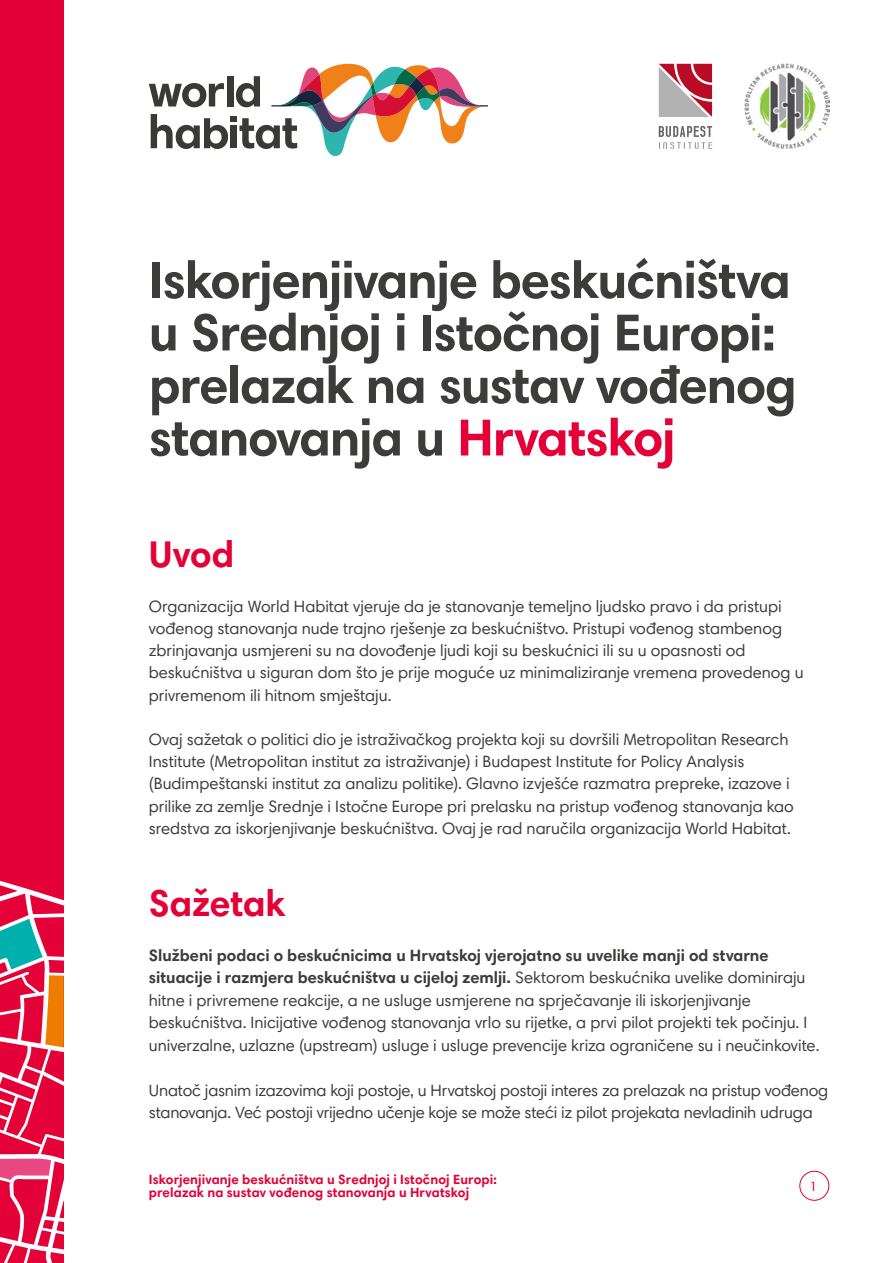
<style>
.page{position:relative;width:893px;height:1263px;background:#fff}
.page>*{position:absolute;margin:0;border:0;box-sizing:border-box;transform-origin:0 0}
.Heading{font:700 52.5px/52.5px "Harmonia Sans Pro Cyr";letter-spacing:-.02em;color:#3c3c3b}
.Sub-heading_1{font:700 37.5px "Harmonia Sans Pro Cyr";letter-spacing:-.005em;color:#e40138}
.Body_text{font:16.5px/22.2px "Harmonia Sans Pro Cyr";letter-spacing:-.005em;color:#3c3c3b}
.t1{font:700 13.5px/13.5px "Harmonia Sans Pro Cyr";letter-spacing:.01em;color:#e40138}
.t2{font:13.5px "Harmonia Sans Pro Cyr";color:#e40138}
.s1{color:#e40138}
.s2{font-weight:700}
</style>
<div class="page">
<div style="left:799px;top:1171px;width:30px;height:30px;border:1px solid #e40138;border-radius:50%"></div>
<div style="left:0;top:0;width:64px;height:1263px;background:#e40138"></div>
<svg style="left:0;top:881px;width:64px;height:382px"></svg>
<img style="left:744px;top:64px;width:85px;height:85px">
<svg style="left:659px;top:64px;width:53px;height:53px;background:#c07681"></svg>
<svg style="left:659px;top:126px;width:53px;height:23px"></svg>
<svg style="left:149px;top:83px;width:75px;height:24px"></svg>
<div style="left:227px;top:76px;width:6px;height:30px;background:#3b3935"></div>
<svg style="left:151px;top:114px;width:77px;height:35px"></svg>
<div style="left:230px;top:116px;width:7px;height:6px;background:#3b3935"></div>
<div style="left:231px;top:125px;width:6px;height:23px;background:#3b3935"></div>
<svg style="left:236px;top:64px;width:252px;height:92px"></svg>
<p class="Heading" style="left:149px;top:253px;width:649px">Iskorjenjivanje beskućništva u Srednjoj i Istočnoj Europi: prelazak na sustav vođenog stanovanja u <span class="s1">Hrvatskoj</span></p>
<p class="Sub-heading_1" style="left:149px;top:531px;width:87px">Uvod</p>
<p class="Body_text" style="left:149px;top:595px;width:656px">Organizacija World Habitat vjeruje da je stanovanje temeljno ljudsko pravo i da pristupi vođenog stanovanja nude trajno rješenje za beskućništvo. Pristupi vođenog stambenog zbrinjavanja usmjereni su na dovođenje ljudi koji su beskućnici ili su u opasnosti od beskućništva u siguran dom što je prije moguće uz minimaliziranje vremena provedenog u privremenom ili hitnom smještaju.</p>
<p class="Body_text" style="left:149px;top:728px;width:647px">Ovaj sažetak o politici dio je istraživačkog projekta koji su dovršili Metropolitan Research Institute (Metropolitan institut za istraživanje) i Budapest Institute for Policy Analysis (Budimpeštanski institut za analizu politike). Glavno izvješće razmatra prepreke, izazove i prilike za zemlje Srednje i Istočne Europe pri prelasku na pristup vođenog stanovanja kao sredstva za iskorjenjivanje beskućništva. Ovaj je rad naručila organizacija World Habitat.</p>
<p class="Sub-heading_1" style="left:149px;top:879px;width:138px">Sažetak</p>
<p class="Body_text" style="left:149px;top:944px;width:672px"><span class="s2">Službeni podaci o beskućnicima u Hrvatskoj vjerojatno su uvelike manji od stvarne situacije i razmjera beskućništva u cijeloj zemlji.</span> Sektorom beskućnika uvelike dominiraju hitne i privremene reakcije, a ne usluge usmjerene na sprječavanje ili iskorjenjivanje beskućništva. Inicijative vođenog stanovanja vrlo su rijetke, a prvi pilot projekti tek počinju. I univerzalne, uzlazne (upstream) usluge i usluge prevencije kriza ograničene su i neučinkovite.</p>
<p class="Body_text" style="left:149px;top:1079px;width:681px">Unatoč jasnim izazovima koji postoje, u Hrvatskoj postoji interes za prelazak na pristup vođenog stanovanja. Već postoji vrijedno učenje koje se može steći iz pilot projekata nevladinih udruga</p>
<p class="t1" style="left:149px;top:1172px;width:350px">Iskorjenjivanje beskućništva u Srednjoj i Istočnoj Europi: prelazak na sustav vođenog stanovanja u Hrvatskoj</p>
<p class="t2" style="left:810px;top:1178px;width:9px">1</p>
</div>
